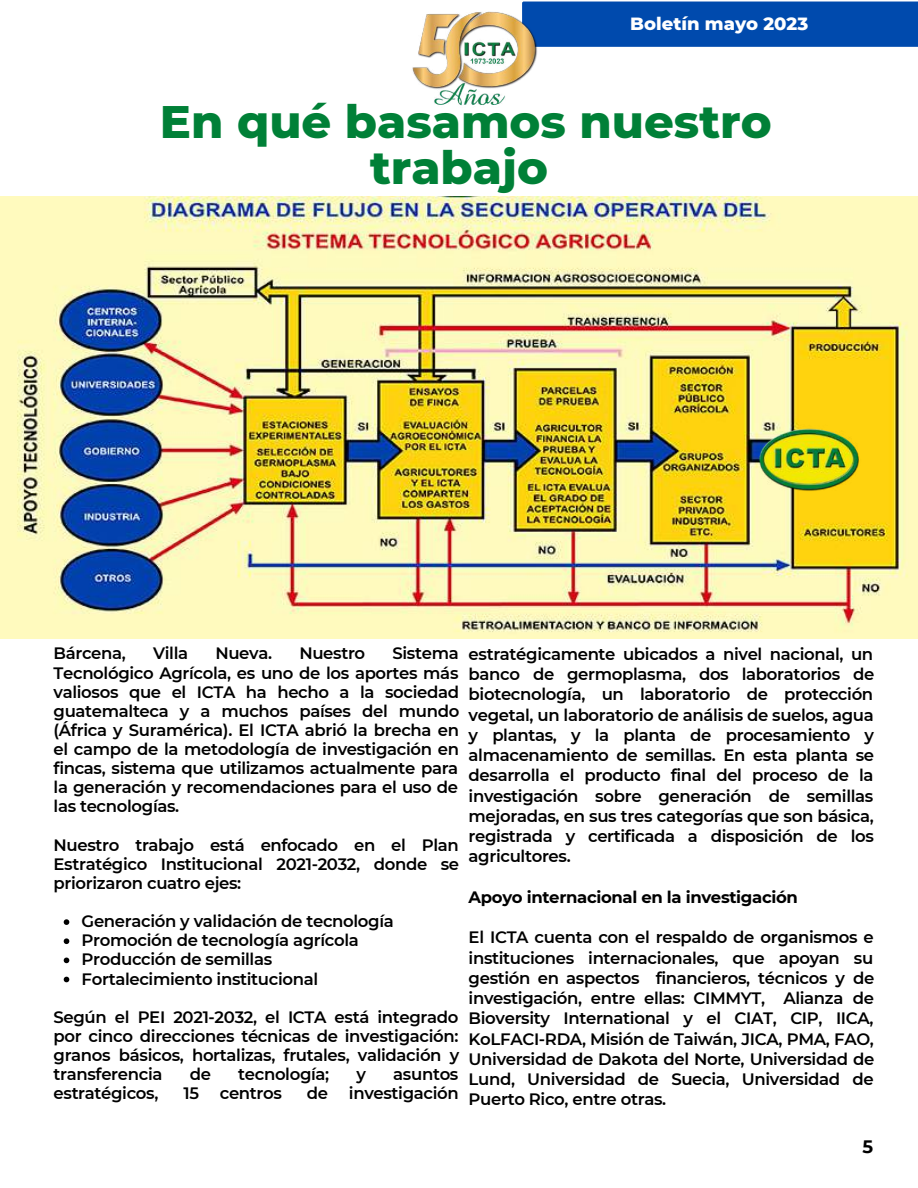
<style>
.page{position:relative;width:918px;height:1188px;background:#fff}
.page>*{position:absolute;margin:0;border:0;box-sizing:border-box;transform-origin:0 0}
.t1{font:800 46.5px/46.2px "Montserrat";color:#008037;text-align:center}
.t2{font:800 18px "Montserrat";color:#fff}
.t3{font:700 18px "Montserrat";color:#000}
.t4{font:600 16.5px/20.2px "Montserrat";letter-spacing:-.02em;color:#000;text-align:justify}
.t5{font:700 16.5px "Montserrat";letter-spacing:-.02em;color:#000}
</style>
<div class="page">
<div style="left:543px;top:1px;width:375px;height:46px;background:#004aad"></div>
<img style="left:412px;top:1px;width:131px;height:105px">
<img style="left:0;top:196px;width:918px;height:443px">
<img style="left:756px;top:418px;width:106px;height:82px">
<svg style="left:64px;top:919px;width:5px;height:6px"></svg>
<svg style="left:64px;top:938px;width:5px;height:6px"></svg>
<svg style="left:64px;top:958px;width:5px;height:5px"></svg>
<svg style="left:64px;top:977px;width:5px;height:5px"></svg>
<p class="t2" style="left:630px;top:12px;width:180px">Boletín mayo 2023</p>
<h1 class="t1" style="left:160px;top:98px;width:613px">En qué basamos nuestro trabajo</h1>
<p class="t4" style="left:54px;top:644px;width:407px;line-height:19.2px;text-indent:339px">Sistema Tecnológico Agrícola, es uno de los aportes más valiosos que el ICTA ha hecho a la sociedad guatemalteca y a muchos países del mundo (África y Suramérica). El ICTA abrió la brecha en el campo de la metodología de investigación en fincas, sistema que utilizamos actualmente para la generación y recomendaciones para el uso de las tecnologías.</p>
<p class="t4" style="left:54px;top:835px;width:407px;line-height:19.2px">Nuestro trabajo está enfocado en el Plan Estratégico Institucional 2021-2032, donde se priorizaron cuatro ejes:</p>
<p class="t4" style="left:54px;top:643px;width:74px">Bárcena,</p>
<p class="t4" style="left:153px;top:643px;width:37px">Villa</p>
<p class="t4" style="left:215px;top:643px;width:58px">Nueva.</p>
<p class="t4" style="left:299px;top:643px;width:67px">Nuestro</p>
<p class="t4" style="left:82px;top:912px;width:314px;line-height:19.2px;text-align:left">Generación y validación de tecnología<br>Promoción de tecnología agrícola<br>Producción de semillas<br>Fortalecimiento institucional</p>
<p class="t4" style="left:54px;top:1007px;width:407px;line-height:19.2px">Según el PEI 2021-2032, el ICTA está integrado por cinco direcciones técnicas de investigación: granos básicos, hortalizas, frutales, validación y transferencia</p>
<p class="t4" style="left:190px;top:1064px;width:23px">de</p>
<p class="t4" style="left:238px;top:1064px;width:93px">tecnología;</p>
<p class="t4" style="left:357px;top:1064px;width:11px">y</p>
<p class="t4" style="left:393px;top:1064px;width:67px">asuntos</p>
<p class="t4" style="left:54px;top:1083px;width:106px">estratégicos,</p>
<p class="t4" style="left:183px;top:1083px;width:17px">15</p>
<p class="t4" style="left:220px;top:1083px;width:64px">centros</p>
<p class="t4" style="left:307px;top:1083px;width:23px">de</p>
<p class="t4" style="left:349px;top:1083px;width:111px">investigación</p>
<p class="t4" style="left:469px;top:644px;width:407px">estratégicamente ubicados a nivel nacional, un banco de germoplasma, dos laboratorios de biotecnología, un laboratorio de protección vegetal, un laboratorio de análisis de suelos, agua y plantas, y la planta de procesamiento y almacenamiento de semillas. En esta planta se desarrolla el producto final del proceso de la investigación sobre generación de semillas mejoradas, en sus tres categorías que son básica, registrada y certificada a disposición de los agricultores.</p>
<p class="t5" style="left:469px;top:887px;width:331px">Apoyo internacional en la investigación</p>
<p class="t4" style="left:469px;top:927px;width:407px">El ICTA cuenta con el respaldo de organismos e instituciones internacionales, que apoyan su gestión en aspectos financieros, técnicos y de investigación, entre ellas: CIMMYT, Alianza de Bioversity International y el CIAT, CIP, IICA, KoLFACI-RDA, Misión de Taiwán, JICA, PMA, FAO, Universidad de Dakota del Norte, Universidad de Lund, Universidad de Suecia, Universidad de Puerto Rico, entre otras.</p>
<p class="t3" style="left:863px;top:1136px;width:12px">5</p>
</div>
